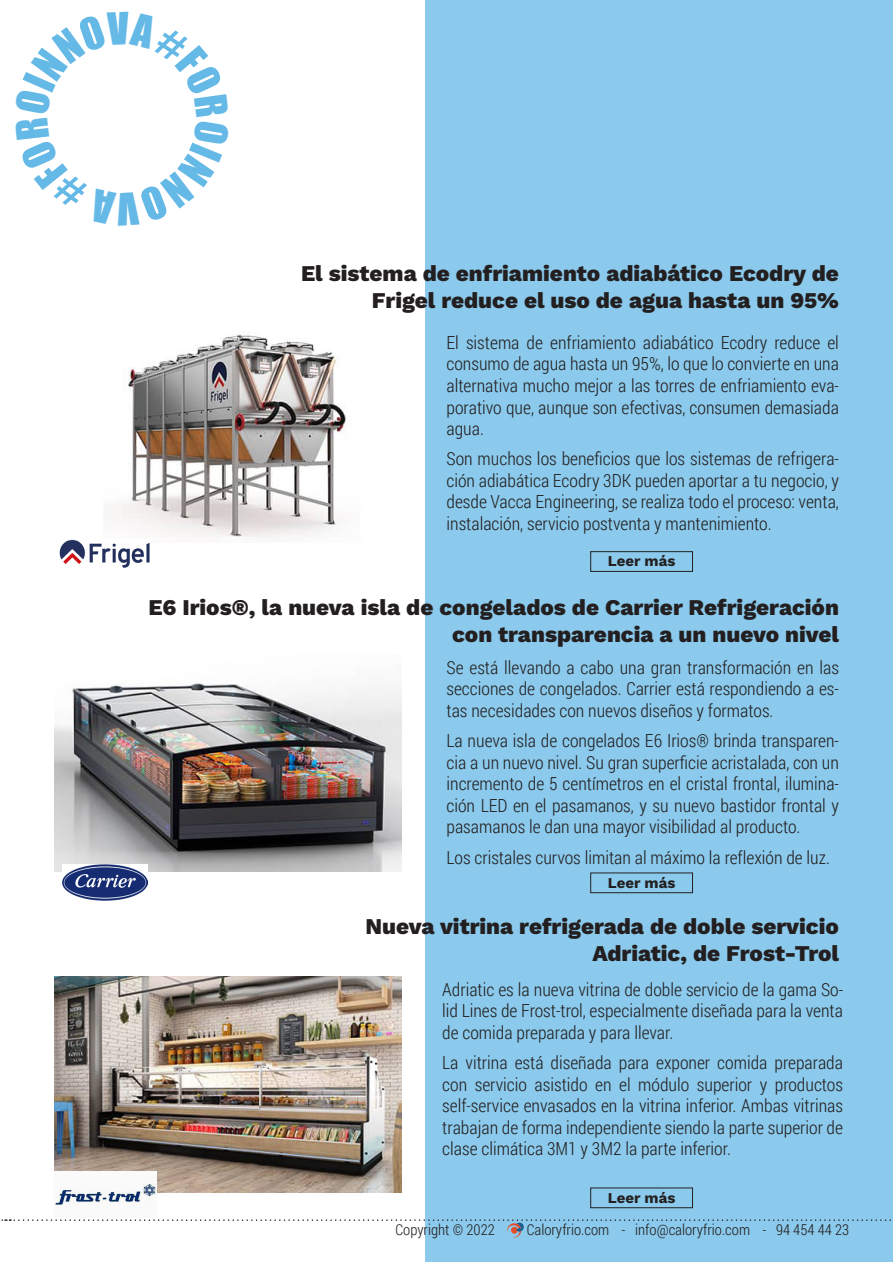
<style>
.page{position:relative;width:893px;height:1263px;background:#fff}
.page>*{position:absolute;margin:0;border:0;box-sizing:border-box;transform-origin:0 0}
.t1{font:800 22.5px/27px "Work Sans";color:#231f20;text-align:right}
.t2{font:300 18px/21.6px "Roboto Condensed";color:#231f20;text-align:justify}
.t3{font:300 15px "Roboto Condensed";color:#231f20}
.t4{font:700 15px "Work Sans";color:#231f20}
</style>
<div class="page">
<div style="left:425px;top:0;width:468px;height:1261px;background:#8bcaec"></div>
<img style="left:70px;top:334px;width:276px;height:206px">
<img style="left:54px;top:683px;width:348px;height:188px">
<img style="left:54px;top:977px;width:348px;height:216px">
<div style="left:590px;top:872px;width:103px;height:21px;border:1px solid #231f20"></div>
<div style="left:590px;top:1187px;width:103px;height:21px;border:1px solid #231f20"></div>
<div style="left:590px;top:551px;width:103px;height:21px;border:1px solid #231f20"></div>
<img style="left:59px;top:540px;width:91px;height:28px">
<img style="left:63px;top:864px;width:85px;height:37px">
<img style="left:54px;top:1171px;width:103px;height:37px">
<svg style="left:1px;top:1219px;width:890px;height:18px"></svg>
<p class="t1" style="left:301px;top:259px;width:539px">El sistema de enfriamiento adiabático Ecodry de<br>Frigel reduce el uso de agua hasta un 95%</p>
<p class="t2" style="left:446px;top:331px;width:394px">El sistema de enfriamiento adiabático Ecodry reduce el consumo de agua hasta un 95%, lo que lo convierte en una alternativa mucho mejor a las torres de enfriamiento eva&shy;porativo que, aunque son efectivas, consumen demasiada agua.</p>
<p class="t2" style="left:446px;top:447px;width:394px">Son muchos los beneficios que los sistemas de refrigera&shy;ción adiabática Ecodry 3DK pueden aportar a tu negocio, y desde Vacca Engineering, se realiza todo el proceso: venta, instalación, servicio postventa y mantenimiento.</p>
<p class="t4" style="left:608px;top:550px;width:69px">Leer más</p>
<p class="t1" style="left:148px;top:593px;width:692px">E6 Irios®, la nueva isla de congelados de Carrier Refrigeración con transparencia a un nuevo nivel</p>
<p class="t2" style="left:446px;top:656px;width:394px">Se está llevando a cabo una gran transformación en las secciones de congelados. Carrier está respondiendo a es&shy;tas necesidades con nuevos diseños y formatos.</p>
<p class="t2" style="left:446px;top:729px;width:394px">La nueva isla de congelados E6 Irios® brinda transparen&shy;cia a un nuevo nivel. Su gran superficie acristalada, con un incremento de 5 centímetros en el cristal frontal, ilumina&shy;ción LED en el pasamanos, y su nuevo bastidor frontal y pasamanos le dan una mayor visibilidad al producto.</p>
<p class="t2" style="left:446px;top:846px;width:385px">Los cristales curvos limitan al máximo la reflexión de luz.</p>
<p class="t4" style="left:608px;top:871px;width:69px">Leer más</p>
<p class="t1" style="left:365px;top:912px;width:475px">Nueva vitrina refrigerada de doble servicio<br>Adriatic, de Frost-Trol</p>
<p class="t2" style="left:442px;top:978px;width:402px">Adriatic es la nueva vitrina de doble servicio de la gama So&shy;lid Lines de Frost-trol, especialmente diseñada para la venta de comida preparada y para llevar.</p>
<p class="t2" style="left:442px;top:1051px;width:402px">La vitrina está diseñada para exponer comida preparada con servicio asistido en el módulo superior y productos self-service envasados en la vitrina inferior. Ambas vitrinas trabajan de forma independiente siendo la parte superior de clase climática 3M1 y 3M2 la parte inferior.</p>
<p class="t4" style="left:608px;top:1186px;width:69px">Leer más</p>
<p class="t3" style="left:395px;top:1219px;width:101px">Copyright © 2022</p>
<p class="t3" style="left:527px;top:1219px;width:324px">Caloryfrio.com - info@caloryfrio.com - 94 454 44 23</p>
</div>
